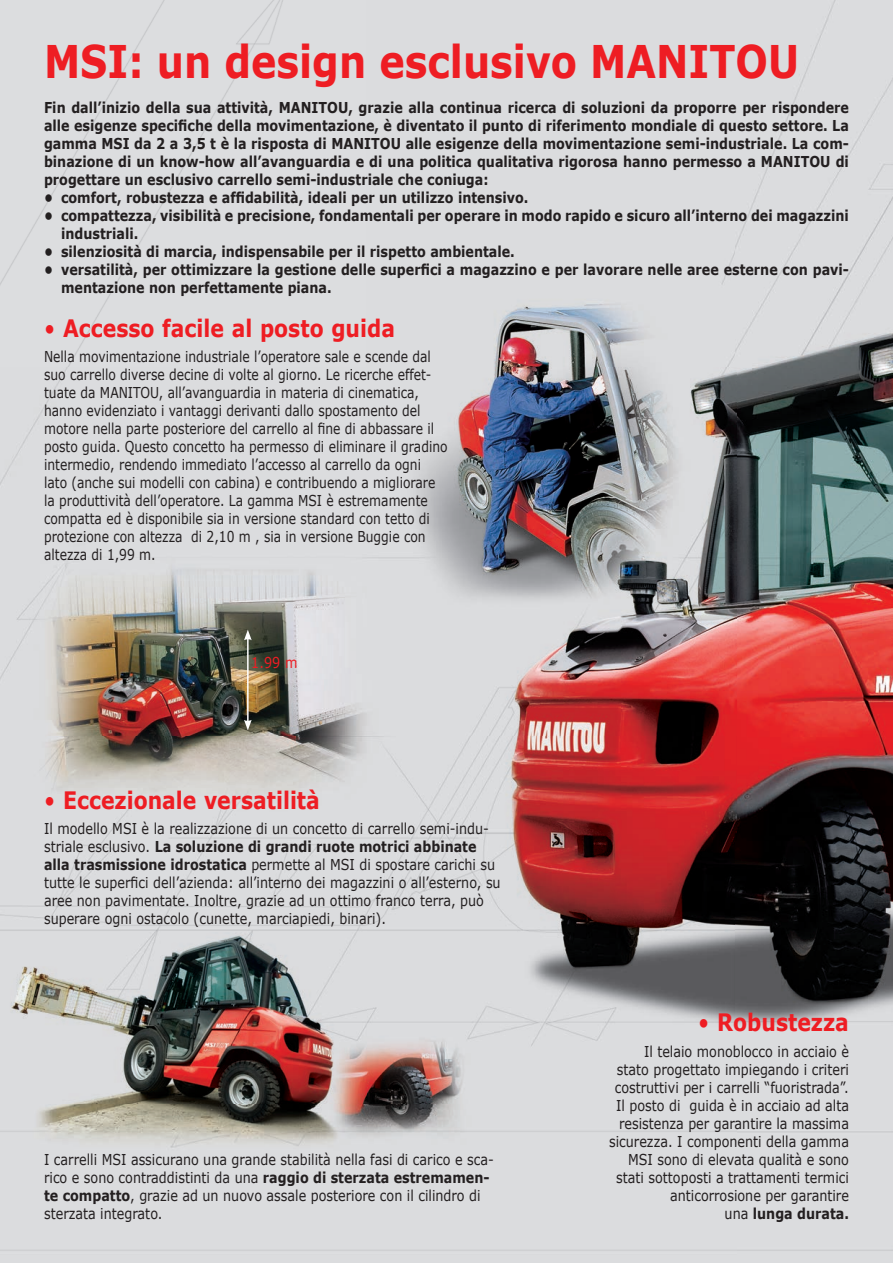
<style>
.page{position:relative;width:893px;height:1263px;background:#fff}
.page>*{position:absolute;margin:0;border:0;box-sizing:border-box;transform-origin:0 0}
.t1{font:700 45px "Verdana";color:#ee1d23;scale:.85 1}
.t2{font:700 24px "Verdana";color:#ee1d23;scale:.85 1}
.t3{font:15px/18px "Verdana";color:#231f20;scale:.85 1}
.t4{font:700 15px/18px "Verdana";color:#231f20;scale:.85 1}
.t5{font:15px/18px "Verdana";color:#231f20;scale:.82 1}
.t6{font:15px "Verdana";color:#ee1d23;scale:.85 1}
.s1{font-weight:400}
.s2{font-weight:700}
</style>
<div class="page">
<img style="left:0;top:0;width:893px;height:1263px">
<hr style="left:247px;top:638px;width:2px;height:84px;background:#fff">
<svg style="left:244px;top:630px;width:8px;height:10px"></svg>
<svg style="left:244px;top:720px;width:8px;height:10px"></svg>
<h1 class="t1" style="left:44px;top:33px;width:890px">MSI: un design esclusivo MANITOU</h1>
<p class="t4" style="left:44px;top:99px;width:948px;text-align:justify">Fin dall’inizio della sua attività, MANITOU, grazie alla continua ricerca di soluzioni da proporre per rispondere alle esigenze specifiche della movimentazione, è diventato il punto di riferimento mondiale di questo settore. La gamma MSI da 2 a 3,5 t è la risposta di MANITOU alle esigenze della movimentazione semi-industriale. La com&shy;binazione di un know-how all’avanguardia e di una politica qualitativa rigorosa hanno permesso a MANITOU di progettare un esclusivo carrello semi-industriale che coniuga:</p>
<p class="t4" style="left:44px;top:189px;width:571px">• comfort, robustezza e affidabilità, ideali per un utilizzo intensivo.</p>
<p class="t4" style="left:61px;top:207px;width:928px;text-indent:-17px">• compattezza, visibilità e precisione, fondamentali per operare in modo rapido e sicuro all’interno dei magazzini industriali.</p>
<p class="t4" style="left:44px;top:243px;width:555px">• silenziosità di marcia, indispensabile per il rispetto ambientale.</p>
<p class="t4" style="left:61px;top:261px;width:928px;text-indent:-17px">• versatilità, per ottimizzare la gestione delle superfici a magazzino e per lavorare nelle aree esterne con pavi&shy;mentazione non perfettamente piana.</p>
<h2 class="t2" style="left:44px;top:312px;width:414px"><span class="s1">•</span> Accesso facile al posto guida</h2>
<p class="t5" style="left:44px;top:348px;width:494px">Nella movimentazione industriale l’operatore sale e scende dal suo carrello diverse decine di volte al giorno. Le ricerche effet&shy;tuate da MANITOU, all’avanguardia in materia di cinematica, hanno evidenziato i vantaggi derivanti dallo spostamento del motore nella parte posteriore del carrello al fine di abbassare il posto guida. Questo concetto ha permesso di eliminare il gradino intermedio, rendendo immediato l’accesso al carrello da ogni lato (anche sui modelli con cabina) e contribuendo a migliorare la produttività dell’operatore. La gamma MSI è estremamente compatta ed è disponibile sia in versione standard con tetto di protezione con altezza di 2,10 m , sia in versione Buggie con altezza di 1,99 m.</p>
<p class="t6" style="left:251px;top:653px;width:56px">1.99 m</p>
<h2 class="t2" style="left:44px;top:784px;width:326px"><span class="s1">•</span> Eccezionale versatilità</h2>
<p class="t3" style="left:44px;top:820px;width:539px">Il modello MSI è la realizzazione di un concetto di carrello semi-indu&shy;striale esclusivo. <span class="s2">La soluzione di grandi ruote motrici abbinate alla trasmissione idrostatica</span> permette al MSI di spostare carichi su tutte le superfici dell’azienda: all’interno dei magazzini o all’esterno, su aree non pavimentate. Inoltre, grazie ad un ottimo franco terra, può superare ogni ostacolo (cunette, marciapiedi, binari).</p>
<p class="t3" style="left:44px;top:1151px;width:531px">I carrelli MSI assicurano una grande stabilità nella fasi di carico e sca&shy;rico e sono contraddistinti da una <span class="s2">raggio di sterzata estremamen&shy;te compatto</span>, grazie ad un nuovo assale posteriore con il cilindro di sterzata integrato.</p>
<h2 class="t2" style="left:698px;top:1007px;width:179px"><span class="s1">•</span> Robustezza</h2>
<p class="t3" style="left:609px;top:1043px;width:284px;text-align:right">Il telaio monoblocco in acciaio è stato progettato impiegando i criteri costruttivi per i carrelli “fuoristrada”.<br>Il posto di guida è in acciaio ad alta resistenza per garantire la massima sicurezza. I componenti della gamma MSI sono di elevata qualità e sono stati sottoposti a trattamenti termici anticorrosione per garantire<br>una <span class="s2">lunga durata.</span></p>
</div>
